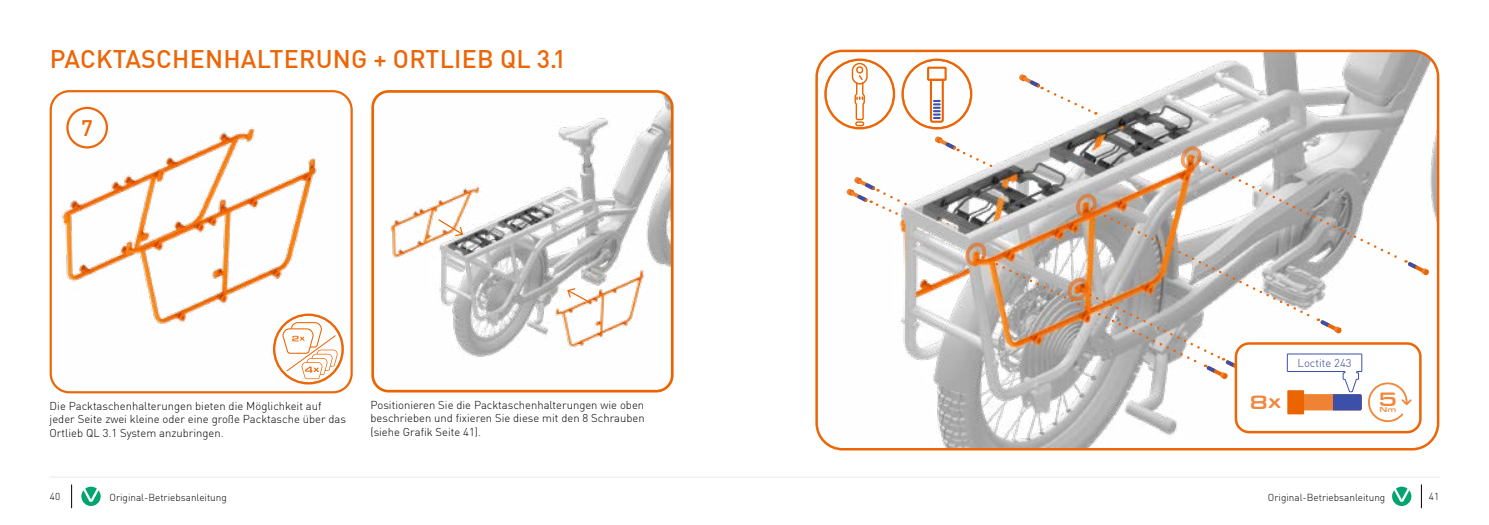
<style>
.page{position:relative;width:1489px;height:525px;background:#fff}
.page>*{position:absolute;margin:0;border:0;box-sizing:border-box;transform-origin:0 0}
.t1{font:500 25px "FFDIN Profor IIC";letter-spacing:.01em;color:#ec6608}
.t2{font:500 22px "FFDIN Profor IIC";color:#ec6608}
.t3{font:500 20px "Eurostile Round Extended";color:#f1873d}
.t4{font:300 11.25px/13.5px "FFDIN Profor IIC";color:#000}
.t5{font:300 11.25px "FFDIN Profor IIC";color:#34468a}
.t6{font:300 10px "FFDIN Profor IIC";color:#000}
.t7{font:500 7.5px "Eurostile Round Extended";color:#f1873d}
</style>
<div class="page">
<hr style="left:50px;top:476px;width:1389px;height:1px;background:#d0d0d0">
<svg style="left:81px;top:486px;width:20px;height:19px"></svg>
<svg style="left:71px;top:484px;width:1px;height:23px"></svg>
<svg style="left:1392px;top:486px;width:19px;height:19px"></svg>
<svg style="left:1420px;top:485px;width:1px;height:22px"></svg>
<img style="left:375px;top:94px;width:297px;height:297px">
<div style="left:371px;top:90px;width:302px;height:302px;border:3px solid #eb6400;border-radius:16px"></div>
<img style="left:51px;top:93px;width:299px;height:299px">
<div style="left:50px;top:90px;width:303px;height:303px;border:2px solid #ec6608;border-radius:19px"></div>
<div style="left:66px;top:107px;width:42px;height:41px;border:2px solid #ec6608;border-radius:50%"></div>
<svg style="left:437px;top:218px;width:27px;height:19px"></svg>
<img style="left:818px;top:51px;width:619px;height:398px">
<div style="left:815px;top:50px;width:624px;height:400px;border:2px solid #ec6608;border-radius:26px"></div>
<div style="left:1235px;top:343px;width:185px;height:89px;background:#fff;border-radius:13px"></div>
<div style="left:1234px;top:342px;width:187px;height:91px;border:2px solid #ec6608;border-radius:13px"></div>
<svg style="left:846px;top:136px;width:582px;height:287px"></svg>
<svg style="left:274px;top:314px;width:69px;height:69px"></svg>
<div style="left:273px;top:313px;width:71px;height:71px;border:2px solid #ec6608;border-radius:50%"></div>
<svg style="left:825px;top:60px;width:69px;height:68px"></svg>
<div style="left:824px;top:58px;width:71px;height:71px;border:2px solid #ec6608;border-radius:50%"></div>
<svg style="left:902px;top:60px;width:69px;height:68px"></svg>
<div style="left:901px;top:58px;width:71px;height:71px;border:2px solid #ec6608;border-radius:50%"></div>
<h1 class="t1" style="left:50px;top:39px;width:518px">PACKTASCHENHALTERUNG + ORTLIEB QL 3.1</h1>
<h2 class="t2" style="left:81px;top:111px;width:13px">7</h2>
<p class="t4" style="left:50px;top:398px;width:298px">Die Packtaschenhalterungen bieten die Möglichkeit auf jeder Seite zwei kleine oder eine große Packtasche über das<br>Ortlieb QL 3.1 System anzubringen.</p>
<p class="t4" style="left:370px;top:397px;width:276px;text-align:justify">Positionieren Sie die Packtaschenhalterungen wie oben beschrieben und fixieren Sie diese mit den 8 Schrauben (siehe Grafik Seite 41).</p>
<p class="t5" style="left:1297px;top:354px;width:56px">Loctite 243</p>
<h3 class="t3" style="left:1249px;top:387px;width:34px">8x</h3>
<h3 class="t3" style="left:1378px;top:385px;width:20px">5</h3>
<p class="t7" style="left:1379px;top:404px;width:18px">Nm</p>
<p class="t6" style="left:50px;top:488px;width:12px">40</p>
<p class="t6" style="left:109px;top:489px;width:119px">Original-Betriebsanleitung</p>
<p class="t6" style="left:1267px;top:489px;width:119px">Original-Betriebsanleitung</p>
<p class="t6" style="left:1428px;top:488px;width:12px">41</p>
</div>
